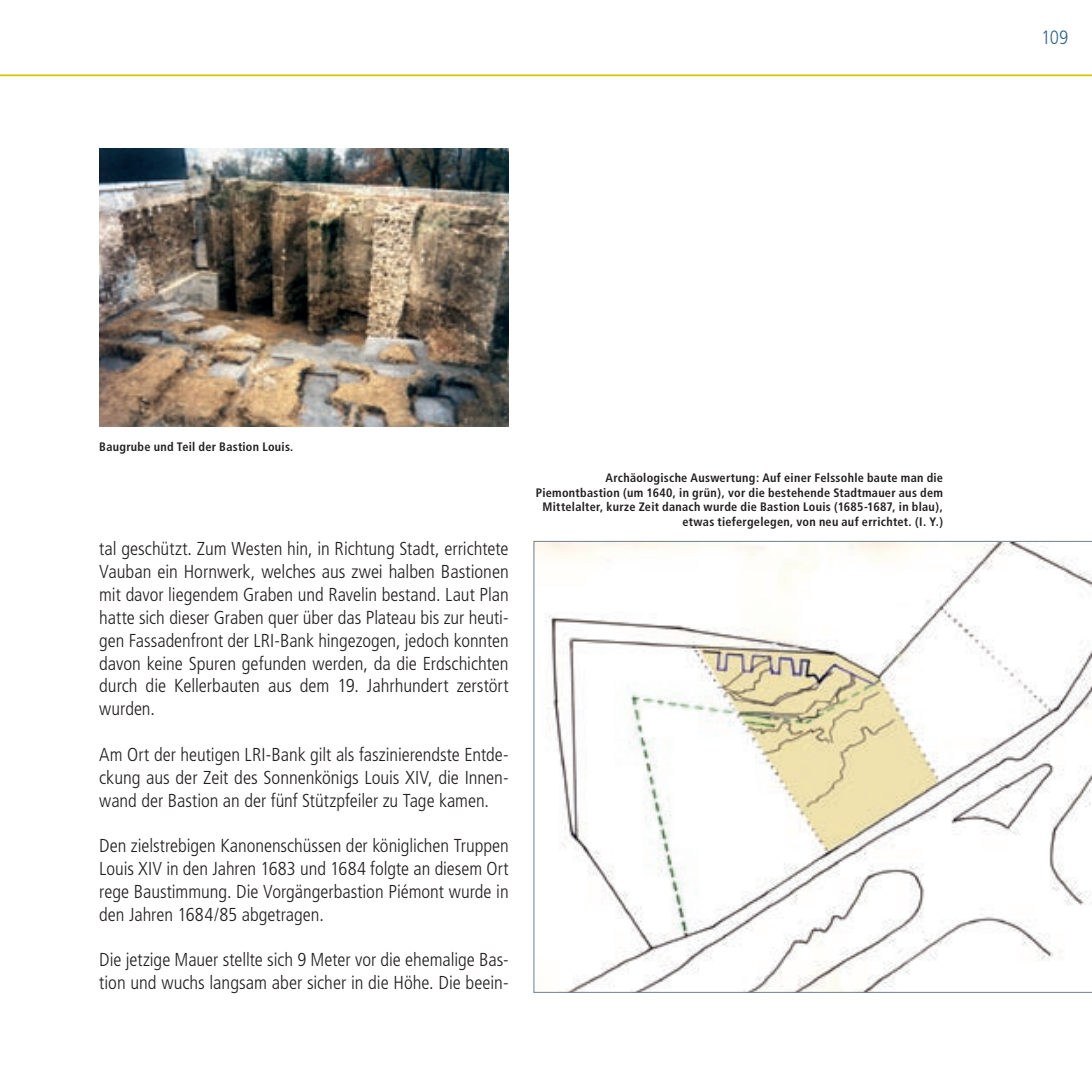
<style>
.page{position:relative;width:1092px;height:1092px;background:#fff}
.page>*{position:absolute;margin:0;border:0;box-sizing:border-box;transform-origin:0 0}
.t1{font:300 condensed 19.25px "Frutiger";color:#326883}
.t2{font:300 condensed 18.72px/22.8px "Frutiger";color:#231f20;text-align:justify}
.t3{font:700 condensed 12.25px/14.7px "Frutiger";letter-spacing:.02em;color:#231f20;text-align:right}
</style>
<div class="page">
<hr style="left:0;top:74px;width:1091px;height:2px;background:#d6c501">
<img style="left:99px;top:149px;width:409px;height:278px">
<svg style="left:533px;top:541px;width:558px;height:451px"></svg>
<p class="t1" style="left:1041px;top:27px;width:29px">109</p>
<p class="t3" style="left:99px;top:439px;width:196px">Baugrube und Teil der Bastion Louis.</p>
<p class="t2" style="left:99px;top:538px;width:411px">tal geschützt. Zum Westen hin, in Richtung Stadt, errichtete Vauban ein Hornwerk, welches aus zwei halben Bastionen mit davor liegendem Graben und Ravelin bestand. Laut Plan hatte sich dieser Graben quer über das Plateau bis zur heuti&shy;gen Fassadenfront der LRI-Bank hingezogen, jedoch konnten davon keine Spuren gefunden werden, da die Erdschichten durch die Kellerbauten aus dem 19. Jahrhundert zerstört wurden.</p>
<p class="t2" style="left:99px;top:743px;width:411px">Am Ort der heutigen LRI-Bank gilt als faszinierendste Entde&shy;ckung aus der Zeit des Sonnenkönigs Louis XIV, die Innen&shy;wand der Bastion an der fünf Stützpfeiler zu Tage kamen.</p>
<p class="t2" style="left:99px;top:834px;width:411px">Den zielstrebigen Kanonenschüssen der königlichen Truppen Louis XIV in den Jahren 1683 und 1684 folgte an diesem Ort rege Baustimmung. Die Vorgängerbastion Piémont wurde in den Jahren 1684/85 abgetragen.</p>
<p class="t2" style="left:99px;top:948px;width:411px">Die jetzige Mauer stellte sich 9 Meter vor die ehemalige Bas&shy;tion und wuchs langsam aber sicher in die Höhe. Die beein-</p>
<p class="t3" style="left:535px;top:470px;width:409px">Archäologische Auswertung: Auf einer Felssohle baute man die Piemontbastion (um 1640, in grün), vor die bestehende Stadtmauer aus dem Mittelalter, kurze Zeit danach wurde die Bastion Louis (1685-1687, in blau), etwas tiefergelegen, von neu auf errichtet. (I. Y.)</p>
</div>
